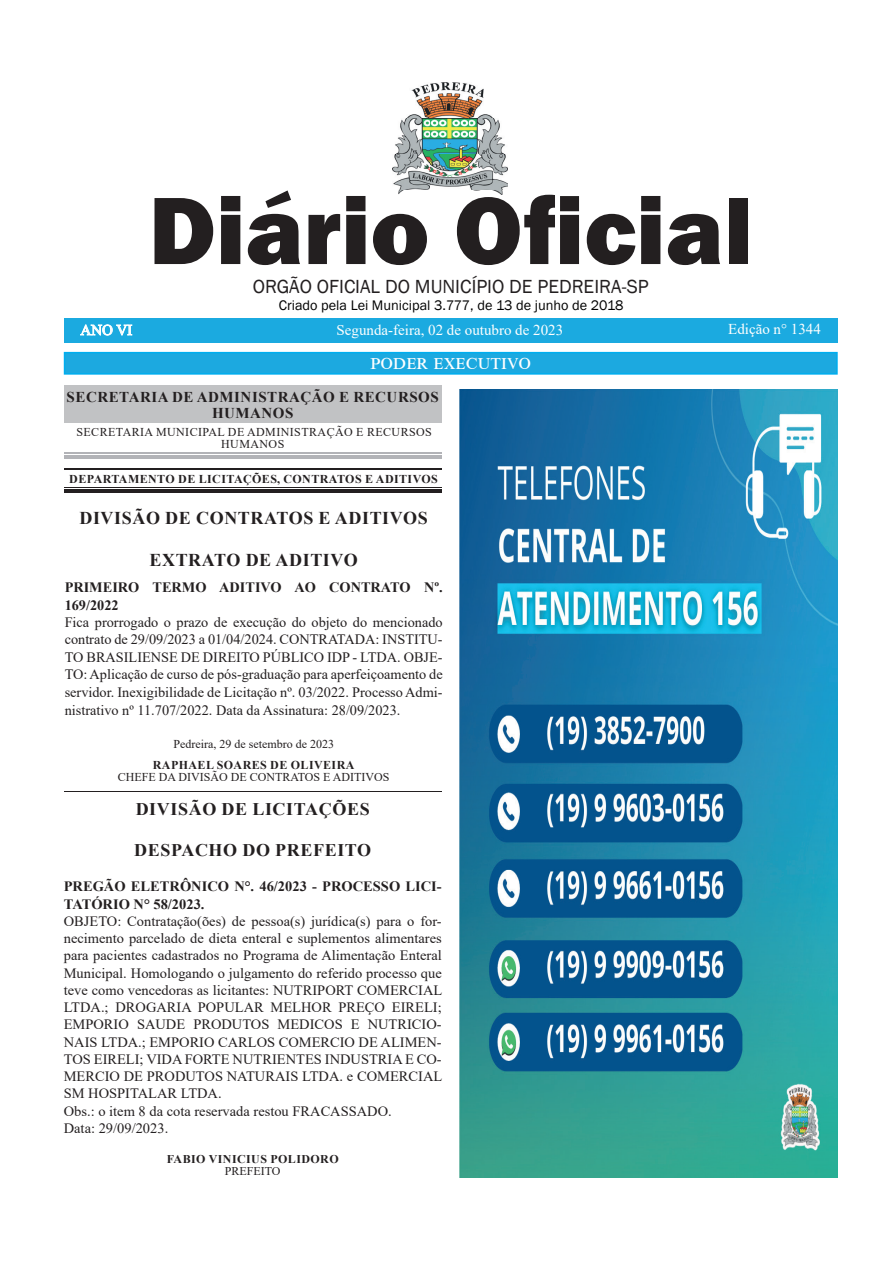
<style>
.page{position:relative;width:893px;height:1263px;background:#fff}
.page>*{position:absolute;margin:0;border:0;box-sizing:border-box;transform-origin:0 0}
.t1{font:800 99px "Franklin Gothic";color:#231f20}
.t2{font:22.5px "Times New Roman";color:#fff}
.t3{font:19.5px "Franklin Gothic";color:#231f20}
.t4{font:700 18px "Times New Roman";letter-spacing:.035em;color:#231f20}
.t5{font:700 17.7px "Times New Roman";letter-spacing:.035em;color:#231f20}
.t6{font:15px "Times New Roman";color:#fff}
.t7{font:700 15px/15.5px "Times New Roman";letter-spacing:.035em;color:#231f20;text-align:center}
.t8{font:14.25px/17.2px "Times New Roman";color:#231f20;text-align:justify}
.t9{font:700 14.25px/17.4px "Times New Roman";color:#231f20}
.t10{font:14.25px "Franklin Gothic";color:#000}
.t11{font:700 12px "Times New Roman";letter-spacing:.035em;color:#231f20}
.t12{font:12px "Times New Roman";color:#231f20}
.t13{font:12px/12px "Times New Roman";letter-spacing:.035em;color:#231f20;text-align:center}
.t14{font:700 11.85px "Times New Roman";letter-spacing:.035em;color:#231f20}
.t15{font:11.85px "Times New Roman";color:#231f20}
</style>
<div class="page">
<div style="left:64px;top:319px;width:774px;height:24px;background:#1baae0"></div>
<svg style="left:80px;top:324px;width:53px;height:12px"></svg>
<svg style="left:64px;top:352px;width:774px;height:23px"></svg>
<img style="left:392px;top:83px;width:116px;height:107px">
<img style="left:398px;top:190px;width:105px;height:4px">
<div style="left:64px;top:386px;width:378px;height:16px;background:#c1c2c4"></div>
<div style="left:64px;top:400px;width:378px;height:23px;background:#c1c2c4"></div>
<hr style="left:64px;top:452px;width:378px;height:1px;background:#b2b3b7">
<hr style="left:64px;top:455px;width:378px;height:3px;background:#b2b3b7">
<hr style="left:64px;top:468px;width:378px;height:2px;background:#231f20">
<hr style="left:64px;top:487px;width:378px;height:1px;background:#231f20">
<hr style="left:64px;top:490px;width:378px;height:3px;background:#231f20">
<hr style="left:64px;top:791px;width:378px;height:1px;background:#231f20">
<img style="left:460px;top:389px;width:378px;height:789px">
<p class="t6" style="left:80px;top:319px;width:53px">ANO VI</p>
<h1 class="t1" style="left:149px;top:167px;width:605px">Diário Oficial</h1>
<h3 class="t3" style="left:253px;top:274px;width:398px">ORGÃO OFICIAL DO MUNICÍPIO DE PEDREIRA-SP</h3>
<p class="t10" style="left:279px;top:296px;width:346px">Criado pela Lei Municipal 3.777, de 13 de junho de 2018</p>
<p class="t6" style="left:337px;top:319px;width:228px">Segunda-feira, 02 de outubro de 2023</p>
<p class="t6" style="left:728px;top:319px;width:94px">Edição n° 1344</p>
<h2 class="t2" style="left:370px;top:346px;width:162px">Poder eXeCutivo</h2>
<p class="t7" style="left:67px;top:389px;width:374px">SECRETARIA DE ADMINISTRAÇÃO E RECURSOS<br>HUMANOS</p>
<p class="t13" style="left:76px;top:425px;width:357px">SECRETARIA MUNICIPAL DE ADMINISTRAÇÃO E RECURSOS<br>HUMANOS</p>
<p class="t11" style="left:69px;top:471px;width:370px">DEPARTAMENTO DE LICITAÇÕES, CONTRATOS E ADITIVOS</p>
<p class="t4" style="left:79px;top:505px;width:350px">DIVISÃO DE CONTRATOS E ADITIVOS</p>
<p class="t4" style="left:149px;top:547px;width:210px">EXTRATO DE ADITIVO</p>
<p class="t9" style="left:65px;top:578px;width:379px">PRIMEIRO TERMO ADITIVO AO CONTRATO Nº.<br>169/2022</p>
<p class="t8" style="left:65px;top:613px;width:380px">Fica prorrogado o prazo de execução do objeto do mencionado contrato de 29/09/2023 a 01/04/2024. CONTRATADA: INSTITU-TO BRASILIENSE DE DIREITO PÚBLICO IDP - LTDA. OBJE-TO: Aplicação de curso de pós-graduação para aperfeiçoamento de servidor. Inexigibilidade de Licitação nº. 03/2022. Processo Admi&shy;nistrativo nº 11.707/2022. Data da Assinatura: 28/09/2023.</p>
<p class="t12" style="left:173px;top:735px;width:162px">Pedreira, 29 de setembro de 2023</p>
<p class="t11" style="left:153px;top:756px;width:203px">RAPHAEL SOARES DE OLIVEIRA</p>
<p class="t12" style="left:118px;top:768px;width:273px">CHEFE DA DIVISÃO DE CONTRATOS E ADITIVOS</p>
<p class="t5" style="left:136px;top:796px;width:236px">DIVISÃO DE LICITAÇÕES</p>
<p class="t5" style="left:134px;top:838px;width:239px">DESPACHO DO PREFEITO</p>
<p class="t9" style="left:64px;top:877px;width:379px">PREGÃO ELETRÔNICO N°. 46/2023 - PROCESSO LICI-<br>TATÓRIO N° 58/2023.</p>
<p class="t8" style="left:64px;top:912px;width:380px;text-align:left">OBJETO: Contratação(ões) de pessoa(s) jurídica(s) para o for&shy;necimento parcelado de dieta enteral e suplementos alimentares para pacientes cadastrados no Programa de Alimentação Enteral Municipal. Homologando o julgamento do referido processo que teve como vencedoras as licitantes: NUTRIPORT COMERCIAL LTDA.; DROGARIA POPULAR MELHOR PREÇO EIRELI; EMPORIO SAUDE PRODUTOS MEDICOS E NUTRICIO-NAIS LTDA.; EMPORIO CARLOS COMERCIO DE ALIMEN-TOS EIRELI; VIDA FORTE NUTRIENTES INDUSTRIA E CO-MERCIO DE PRODUTOS NATURAIS LTDA. e COMERCIAL SM HOSPITALAR LTDA.<br>Obs.: o item 8 da cota reservada restou FRACASSADO.<br>Data: 29/09/2023.</p>
<p class="t14" style="left:167px;top:1150px;width:173px">FABIO VINICIUS POLIDORO</p>
<p class="t15" style="left:225px;top:1162px;width:57px">PREFEITO</p>
</div>
